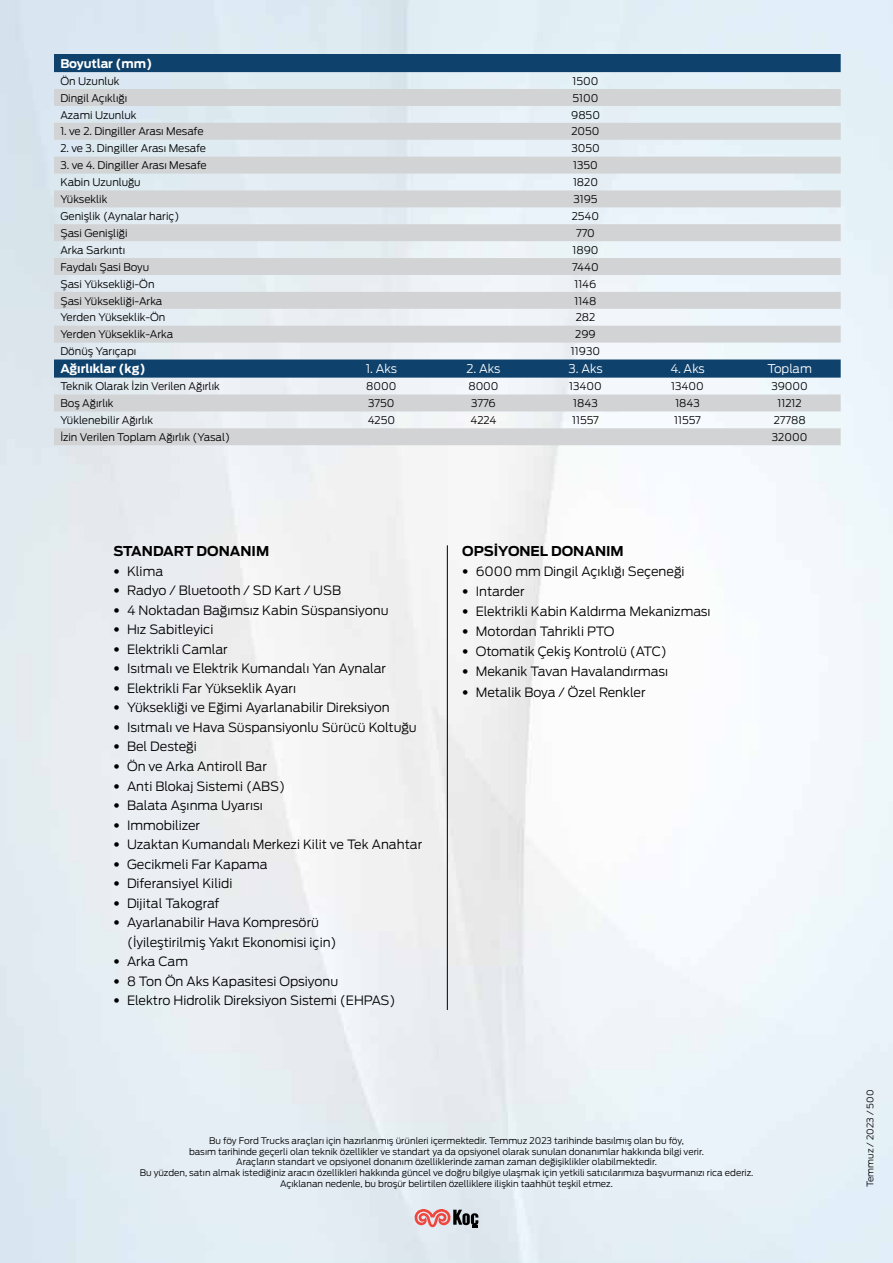
<style>
.page{position:relative;width:893px;height:1263px;background:#fff}
.page>*{position:absolute;margin:0;border:0;box-sizing:border-box;transform-origin:0 0}
.t1{font:700 13.5px "Ford Antenna";color:#000}
.t2{font:300 12.75px/19.5px "Ford Antenna";color:#000}
.t3{font:700 12px "Ford Antenna";letter-spacing:-.01em;color:#fff}
.t4{font:300 12px "Ford Antenna";color:#fff}
.t5{font:300 10.5px "Ford Antenna";color:#000}
.t6{font:300 9px/10.8px "Ford Antenna";color:#000;text-align:center}
.s1{font-family:"Helvetica Neue LT Std";font-stretch:condensed}
</style>
<div class="page">
<svg style="left:54px;top:54px;width:787px;height:35px;background:#7393ac"></svg>
<svg style="left:54px;top:89px;width:787px;height:356px;background:#d2d9de"></svg>
<hr style="left:447px;top:545px;width:1px;height:465px;background:#000">
<svg style="left:415px;top:1209px;width:63px;height:19px"></svg>
<p class="t3" style="left:60px;top:53px;width:93px">Boyutlar (mm)</p>
<p class="t5" style="left:60px;top:72px;width:61px">Ön Uzunluk</p>
<p class="t5" style="left:573px;top:72px;width:27px">1500</p>
<p class="t5" style="left:60px;top:89px;width:68px">Dingil Açıklığı</p>
<p class="t5" style="left:573px;top:89px;width:27px">5100</p>
<p class="t5" style="left:60px;top:106px;width:78px">Azami Uzunluk</p>
<p class="t5" style="left:571px;top:106px;width:30px">9850</p>
<p class="t5" style="left:60px;top:123px;width:145px">1. ve 2. Dingiller Arası Mesafe</p>
<p class="t5" style="left:571px;top:123px;width:30px">2050</p>
<p class="t5" style="left:60px;top:140px;width:147px">2. ve 3. Dingiller Arası Mesafe</p>
<p class="t5" style="left:571px;top:140px;width:30px">3050</p>
<p class="t5" style="left:60px;top:157px;width:148px">3. ve 4. Dingiller Arası Mesafe</p>
<p class="t5" style="left:573px;top:157px;width:26px">1350</p>
<p class="t5" style="left:60px;top:173px;width:82px">Kabin Uzunluğu</p>
<p class="t5" style="left:573px;top:173px;width:27px">1820</p>
<p class="t5" style="left:60px;top:190px;width:49px">Yükseklik</p>
<p class="t5" style="left:573px;top:190px;width:26px">3195</p>
<p class="t5" style="left:60px;top:207px;width:121px">Genişlik (Aynalar hariç)</p>
<p class="t5" style="left:572px;top:207px;width:29px">2540</p>
<p class="t5" style="left:60px;top:224px;width:69px">Şasi Genişliği</p>
<p class="t5" style="left:576px;top:224px;width:20px">770</p>
<p class="t5" style="left:60px;top:241px;width:66px">Arka Sarkıntı</p>
<p class="t5" style="left:572px;top:241px;width:28px">1890</p>
<p class="t5" style="left:60px;top:258px;width:90px">Faydalı Şasi Boyu</p>
<p class="t5" style="left:572px;top:258px;width:28px">7440</p>
<p class="t5" style="left:60px;top:275px;width:96px">Şasi Yüksekliği-Ön</p>
<p class="t5" style="left:575px;top:275px;width:23px">1146</p>
<p class="t5" style="left:60px;top:292px;width:104px">Şasi Yüksekliği-Arka</p>
<p class="t5" style="left:574px;top:292px;width:24px">1148</p>
<p class="t5" style="left:60px;top:309px;width:106px">Yerden Yükseklik-Ön</p>
<p class="t5" style="left:576px;top:309px;width:21px">282</p>
<p class="t5" style="left:60px;top:326px;width:114px">Yerden Yükseklik-Arka</p>
<p class="t5" style="left:575px;top:326px;width:22px">299</p>
<p class="t5" style="left:60px;top:343px;width:78px">Dönüş Yarıçapı</p>
<p class="t5" style="left:571px;top:343px;width:31px">11930</p>
<p class="t3" style="left:60px;top:358px;width:87px">Ağırlıklar (kg)</p>
<p class="t4" style="left:366px;top:359px;width:33px">1. Aks</p>
<p class="t4" style="left:467px;top:359px;width:35px">2. Aks</p>
<p class="t4" style="left:568px;top:359px;width:36px">3. Aks</p>
<p class="t4" style="left:670px;top:359px;width:36px">4. Aks</p>
<p class="t4" style="left:767px;top:359px;width:46px">Toplam</p>
<p class="t5" style="left:60px;top:378px;width:161px">Teknik Olarak İzin Verilen Ağırlık</p>
<p class="t5" style="left:366px;top:378px;width:32px">8000</p>
<p class="t5" style="left:468px;top:378px;width:32px">8000</p>
<p class="t5" style="left:569px;top:378px;width:34px">13400</p>
<p class="t5" style="left:671px;top:378px;width:34px">13400</p>
<p class="t5" style="left:771px;top:378px;width:38px">39000</p>
<p class="t5" style="left:60px;top:394px;width:55px">Boş Ağırlık</p>
<p class="t5" style="left:368px;top:394px;width:28px">3750</p>
<p class="t5" style="left:471px;top:394px;width:26px">3776</p>
<p class="t5" style="left:573px;top:394px;width:26px">1843</p>
<p class="t5" style="left:675px;top:394px;width:26px">1843</p>
<p class="t5" style="left:778px;top:394px;width:26px">11212</p>
<p class="t5" style="left:60px;top:411px;width:94px">Yüklenebilir Ağırlık</p>
<p class="t5" style="left:368px;top:411px;width:29px">4250</p>
<p class="t5" style="left:470px;top:411px;width:28px">4224</p>
<p class="t5" style="left:572px;top:411px;width:28px">11557</p>
<p class="t5" style="left:674px;top:411px;width:28px">11557</p>
<p class="t5" style="left:774px;top:411px;width:33px">27788</p>
<p class="t5" style="left:60px;top:428px;width:171px">İzin Verilen Toplam Ağırlık (Yasal)</p>
<p class="t5" style="left:772px;top:428px;width:37px">32000</p>
<p class="t1" style="left:114px;top:539px;width:157px">STANDART DONANIM</p>
<p class="t2" style="left:114px;top:560px;width:51px"><span class="s1">•</span> Klima</p>
<p class="t2" style="left:114px;top:579px;width:229px"><span class="s1">•</span> Radyo / Bluetooth / SD Kart / USB</p>
<p class="t2" style="left:114px;top:599px;width:276px"><span class="s1">•</span> 4 Noktadan Bağımsız Kabin Süspansiyonu</p>
<p class="t2" style="left:114px;top:618px;width:101px"><span class="s1">•</span> Hız Sabitleyici</p>
<p class="t2" style="left:114px;top:638px;width:116px"><span class="s1">•</span> Elektrikli Camlar</p>
<p class="t2" style="left:114px;top:657px;width:274px"><span class="s1">•</span> Isıtmalı ve Elektrik Kumandalı Yan Aynalar</p>
<p class="t2" style="left:114px;top:677px;width:184px"><span class="s1">•</span> Elektrikli Far Yükseklik Ayarı</p>
<p class="t2" style="left:114px;top:696px;width:278px"><span class="s1">•</span> Yüksekliği ve Eğimi Ayarlanabilir Direksiyon</p>
<p class="t2" style="left:114px;top:716px;width:305px"><span class="s1">•</span> Isıtmalı ve Hava Süspansiyonlu Sürücü Koltuğu</p>
<p class="t2" style="left:114px;top:735px;width:85px"><span class="s1">•</span> Bel Desteği</p>
<p class="t2" style="left:114px;top:755px;width:155px"><span class="s1">•</span> Ön ve Arka Antiroll Bar</p>
<p class="t2" style="left:114px;top:775px;width:173px"><span class="s1">•</span> Anti Blokaj Sistemi (ABS)</p>
<p class="t2" style="left:114px;top:794px;width:151px"><span class="s1">•</span> Balata Aşınma Uyarısı</p>
<p class="t2" style="left:114px;top:814px;width:88px"><span class="s1">•</span> Immobilizer</p>
<p class="t2" style="left:114px;top:833px;width:310px"><span class="s1">•</span> Uzaktan Kumandalı Merkezi Kilit ve Tek Anahtar</p>
<p class="t2" style="left:114px;top:853px;width:156px"><span class="s1">•</span> Gecikmeli Far Kapama</p>
<p class="t2" style="left:114px;top:872px;width:120px"><span class="s1">•</span> Diferansiyel Kilidi</p>
<p class="t2" style="left:114px;top:892px;width:108px"><span class="s1">•</span> Dijital Takograf</p>
<p class="t2" style="left:127px;top:911px;width:211px;text-indent:-14px"><span class="s1">•</span> Ayarlanabilir Hava Kompresörü (İyileştirilmiş Yakıt Ekonomisi için)</p>
<p class="t2" style="left:114px;top:950px;width:76px"><span class="s1">•</span> Arka Cam</p>
<p class="t2" style="left:114px;top:970px;width:226px"><span class="s1">•</span> 8 Ton Ön Aks Kapasitesi Opsiyonu</p>
<p class="t2" style="left:114px;top:989px;width:284px"><span class="s1">•</span> Elektro Hidrolik Direksiyon Sistemi (EHPAS)</p>
<p class="t1" style="left:462px;top:539px;width:163px">OPSİYONEL DONANIM</p>
<p class="t2" style="left:462px;top:560px;width:224px"><span class="s1">•</span> 6000 mm Dingil Açıklığı Seçeneği</p>
<p class="t2" style="left:462px;top:580px;width:64px"><span class="s1">•</span> Intarder</p>
<p class="t2" style="left:462px;top:600px;width:250px"><span class="s1">•</span> Elektrikli Kabin Kaldırma Mekanizması</p>
<p class="t2" style="left:462px;top:620px;width:154px"><span class="s1">•</span> Motordan Tahrikli PTO</p>
<p class="t2" style="left:462px;top:640px;width:206px"><span class="s1">•</span> Otomatik Çekiş Kontrolü (ATC)</p>
<p class="t2" style="left:462px;top:660px;width:207px"><span class="s1">•</span> Mekanik Tavan Havalandırması</p>
<p class="t2" style="left:462px;top:681px;width:185px"><span class="s1">•</span> Metalik Boya / Özel Renkler</p>
<p class="t6" style="left:140px;top:1134px;width:615px">Bu föy Ford Trucks araçları için hazırlanmış ürünleri içermektedir. Temmuz 2023 tarihinde basılmış olan bu föy,<br>basım tarihinde geçerli olan teknik özellikler ve standart ya da opsiyonel olarak sunulan donanımlar hakkında bilgi verir.<br>Araçların standart ve opsiyonel donanım özelliklerinde zaman zaman değişiklikler olabilmektedir.<br>Bu yüzden, satın almak istediğiniz aracın özellikleri hakkında güncel ve doğru bilgiye ulaşmak için yetkili satıcılarımıza başvurmanızı rica ederiz.<br>Açıklanan nedenle, bu broşür belirtilen özelliklere ilişkin taahhüt teşkil etmez.</p>
<p class="t6" style="left:864px;top:1187px;width:99px;rotate:-90deg">Temmuz / 2023 / 500</p>
</div>
